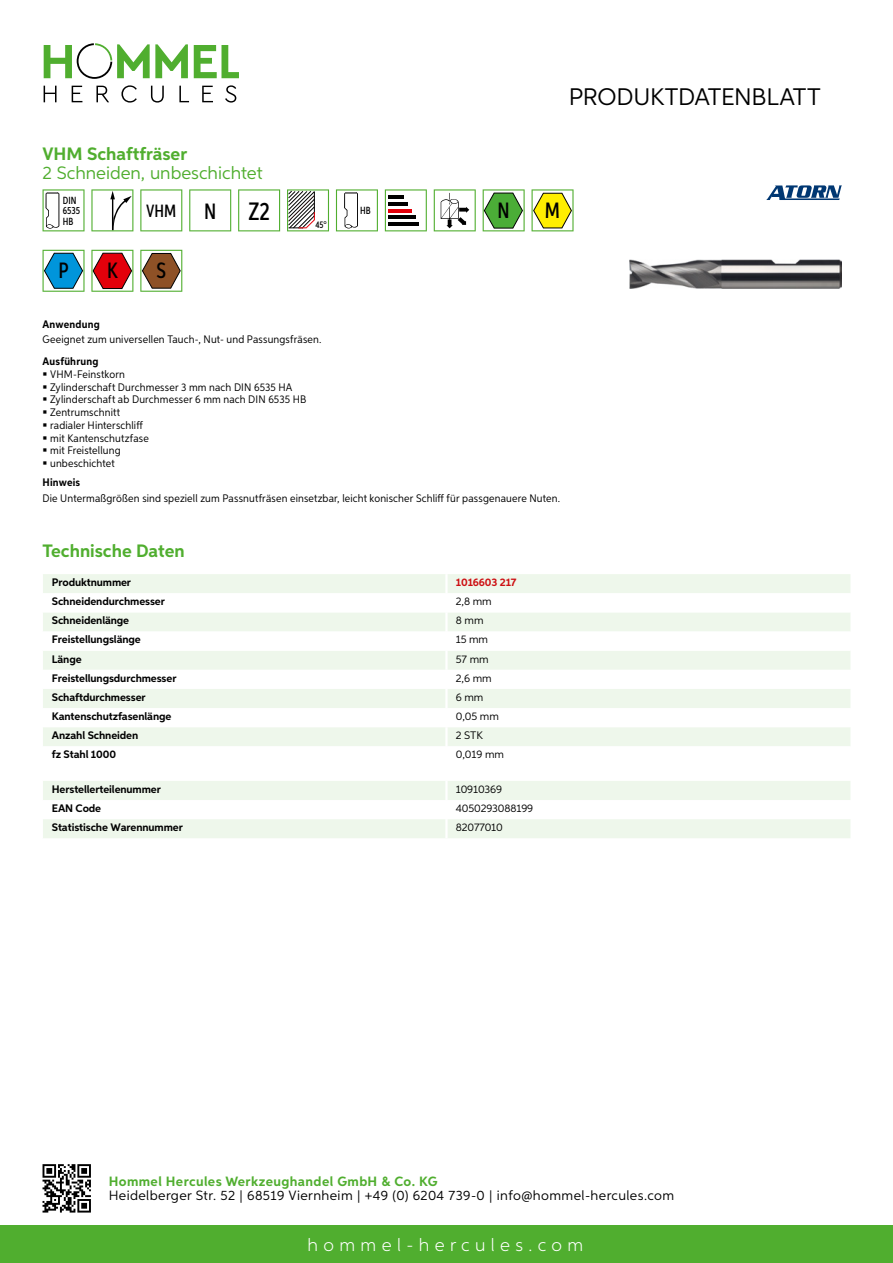
<style>
.page{position:relative;width:893px;height:1263px;background:#fff}
.page>*{position:absolute;margin:0;border:0;box-sizing:border-box;transform-origin:0 0}
.t1{font:500 25.2px "Aspira XX Nar";color:#000}
.t2{font:24px "Aspira";letter-spacing:-.01em;color:#000}
.t3{font:500 22.2px "Aspira XX Nar";color:#000}
.t4{font:700 18px "Aspira";color:#50ae2f}
.t5{font:18px "Aspira";color:#50ae2f}
.t6{font:300 18px "Aspira";letter-spacing:.3em;color:#fff}
.t7{font:500 17.85px "Aspira XX Nar";color:#000}
.t8{font:13.5px "Aspira";letter-spacing:.03em;color:#000}
.t9{font:700 13.5px "Aspira";letter-spacing:.03em;color:#50ae2f}
.t10{font:10.95px/12.8px "Aspira Nar";letter-spacing:.015em;color:#000}
.t11{font:700 10.95px "Aspira";letter-spacing:-.01em;color:#000}
.t12{font:10.95px "Aspira";letter-spacing:-.01em;color:#000}
.t13{font:700 10.95px "Aspira Nar";letter-spacing:.02em;color:#000}
.t14{font:700 10.95px "Aspira";letter-spacing:-.01em;color:#cd1013}
.t15{font:500 10.35px/10.4px "Aspira XX Nar";color:#000}
.t16{font:500 9.6px "Aspira XX Nar";color:#000}
.s1{font-size:22.2px}
</style>
<div class="page">
<div style="left:0;top:1226px;width:893px;height:37px;background:#50ae2f"></div>
<svg style="left:43px;top:1164px;width:48px;height:48px"></svg>
<svg style="left:194px;top:45px;width:45px;height:33px"></svg>
<svg style="left:44px;top:43px;width:144px;height:36px"></svg>
<svg style="left:44px;top:86px;width:13px;height:16px"></svg>
<svg style="left:72px;top:86px;width:10px;height:16px"></svg>
<svg style="left:96px;top:86px;width:13px;height:16px"></svg>
<svg style="left:121px;top:85px;width:16px;height:18px"></svg>
<svg style="left:151px;top:86px;width:13px;height:17px"></svg>
<svg style="left:179px;top:86px;width:10px;height:16px"></svg>
<svg style="left:202px;top:86px;width:11px;height:16px"></svg>
<svg style="left:225px;top:85px;width:11px;height:18px"></svg>
<div style="left:43px;top:574px;width:807px;height:19px;background:#eef7eb"></div>
<svg style="left:43px;top:613px;width:807px;height:133px;fill:#eef7eb"></svg>
<hr style="left:445px;top:574px;width:3px;height:19px;background:#fff">
<hr style="left:445px;top:612px;width:3px;height:19px;background:#fff">
<hr style="left:445px;top:631px;width:3px;height:20px;background:#fff">
<hr style="left:445px;top:651px;width:3px;height:19px;background:#fff">
<hr style="left:445px;top:670px;width:3px;height:19px;background:#fff">
<hr style="left:445px;top:689px;width:3px;height:19px;background:#fff">
<hr style="left:445px;top:708px;width:3px;height:19px;background:#fff">
<hr style="left:445px;top:727px;width:3px;height:19px;background:#fff">
<svg style="left:43px;top:781px;width:807px;height:57px"></svg>
<hr style="left:445px;top:819px;width:3px;height:19px;background:#fff">
<svg style="left:43px;top:189px;width:42px;height:42px"></svg>
<svg style="left:91px;top:189px;width:42px;height:42px"></svg>
<svg style="left:140px;top:189px;width:42px;height:42px"></svg>
<svg style="left:189px;top:189px;width:42px;height:42px"></svg>
<svg style="left:238px;top:189px;width:42px;height:42px"></svg>
<svg style="left:287px;top:189px;width:42px;height:42px"></svg>
<svg style="left:336px;top:189px;width:42px;height:42px"></svg>
<svg style="left:385px;top:189px;width:42px;height:42px"></svg>
<hr style="left:388px;top:196px;width:16px;height:3px;background:#000">
<hr style="left:388px;top:202px;width:20px;height:4px;background:#000">
<hr style="left:388px;top:209px;width:23px;height:3px;background:#e3000b">
<hr style="left:388px;top:216px;width:27px;height:3px;background:#000">
<hr style="left:388px;top:222px;width:31px;height:4px;background:#000">
<svg style="left:434px;top:189px;width:42px;height:42px"></svg>
<svg style="left:483px;top:189px;width:42px;height:42px"></svg>
<svg style="left:532px;top:189px;width:42px;height:42px"></svg>
<svg style="left:43px;top:250px;width:42px;height:42px"></svg>
<svg style="left:91px;top:250px;width:42px;height:42px"></svg>
<svg style="left:140px;top:250px;width:42px;height:42px"></svg>
<img style="left:629px;top:259px;width:213px;height:29px">
<svg style="left:766px;top:185px;width:76px;height:15px"></svg>
<h2 class="t2" style="left:569px;top:82px;width:253px">Produktdatenblatt</h2>
<h3 class="t4" style="left:43px;top:142px;width:146px">VHM Schaftfräser</h3>
<h3 class="t5" style="left:43px;top:162px;width:222px">2 Schneiden, unbeschichtet</h3>
<p class="t15" style="left:63px;top:195px;width:19px">DIN<br>6535<br>HB</p>
<h3 class="t7" style="left:146px;top:200px;width:72px">VHM <span class="s1">N</span></h3>
<h1 class="t1" style="left:248px;top:196px;width:23px">Z2</h1>
<h3 class="t3" style="left:59px;top:257px;width:12px">P</h3>
<h3 class="t3" style="left:107px;top:257px;width:12px">K</h3>
<h3 class="t3" style="left:156px;top:257px;width:11px">S</h3>
<p class="t16" style="left:315px;top:219px;width:13px">45°</p>
<p class="t15" style="left:360px;top:205px;width:12px">HB</p>
<h3 class="t3" style="left:498px;top:197px;width:14px">N</h3>
<h3 class="t3" style="left:545px;top:197px;width:17px">M</h3>
<p class="t13" style="left:43px;top:317px;width:59px">Anwendung</p>
<p class="t10" style="left:43px;top:332px;width:280px">Geeignet zum universellen Tauch-, Nut- und Passungsfräsen.</p>
<p class="t13" style="left:43px;top:354px;width:58px">Ausführung</p>
<p class="t10" style="left:50px;top:367px;width:258px">VHM-Feinstkorn<br>Zylinderschaft Durchmesser 3 mm nach DIN 6535 HA<br>Zylinderschaft ab Durchmesser 6 mm nach DIN 6535 HB<br>Zentrumschnitt<br>radialer Hinterschliff<br>mit Kantenschutzfase<br>mit Freistellung<br>unbeschichtet</p>
<p class="t13" style="left:43px;top:476px;width:39px">Hinweis</p>
<p class="t10" style="left:43px;top:491px;width:519px">Die Untermaßgrößen sind speziell zum Passnutfräsen einsetzbar, leicht konischer Schliff für passgenauere Nuten.</p>
<h3 class="t4" style="left:43px;top:540px;width:144px">Technische Daten</h3>
<p class="t11" style="left:52px;top:575px;width:81px">Produktnummer</p>
<p class="t14" style="left:456px;top:575px;width:62px">1016603 217</p>
<p class="t11" style="left:52px;top:595px;width:115px">Schneidendurchmesser</p>
<p class="t12" style="left:456px;top:595px;width:37px">2,8 mm</p>
<p class="t11" style="left:52px;top:614px;width:79px">Schneidenlänge</p>
<p class="t12" style="left:456px;top:614px;width:29px">8 mm</p>
<p class="t11" style="left:52px;top:633px;width:90px">Freistellungslänge</p>
<p class="t12" style="left:456px;top:633px;width:34px">15 mm</p>
<p class="t11" style="left:52px;top:652px;width:31px">Länge</p>
<p class="t12" style="left:456px;top:652px;width:34px">57 mm</p>
<p class="t11" style="left:52px;top:671px;width:126px">Freistellungsdurchmesser</p>
<p class="t12" style="left:456px;top:671px;width:37px">2,6 mm</p>
<p class="t11" style="left:52px;top:690px;width:95px">Schaftdurchmesser</p>
<p class="t12" style="left:456px;top:690px;width:29px">6 mm</p>
<p class="t11" style="left:52px;top:709px;width:121px">Kantenschutzfasenlänge</p>
<p class="t12" style="left:456px;top:709px;width:45px">0,05 mm</p>
<p class="t11" style="left:52px;top:729px;width:88px">Anzahl Schneiden</p>
<p class="t12" style="left:456px;top:729px;width:22px">2 STK</p>
<p class="t11" style="left:52px;top:748px;width:66px">fz Stahl 1000</p>
<p class="t12" style="left:456px;top:748px;width:50px">0,019 mm</p>
<p class="t11" style="left:52px;top:782px;width:111px">Herstellerteilenummer</p>
<p class="t12" style="left:456px;top:782px;width:48px">10910369</p>
<p class="t11" style="left:52px;top:801px;width:51px">EAN Code</p>
<p class="t12" style="left:456px;top:801px;width:79px">4050293088199</p>
<p class="t11" style="left:52px;top:820px;width:132px">Statistische Warennummer</p>
<p class="t12" style="left:456px;top:821px;width:49px">82077010</p>
<p class="t9" style="left:109px;top:1172px;width:330px">Hommel Hercules Werkzeughandel GmbH &amp; Co. KG</p>
<p class="t8" style="left:109px;top:1187px;width:567px">Heidelberger Str. 52 | 68519 Viernheim | +49 (0) 6204 739-0 | info@hommel-hercules.com</p>
<h3 class="t6" style="left:307px;top:1234px;width:277px">hommel-hercules.com</h3>
</div>
